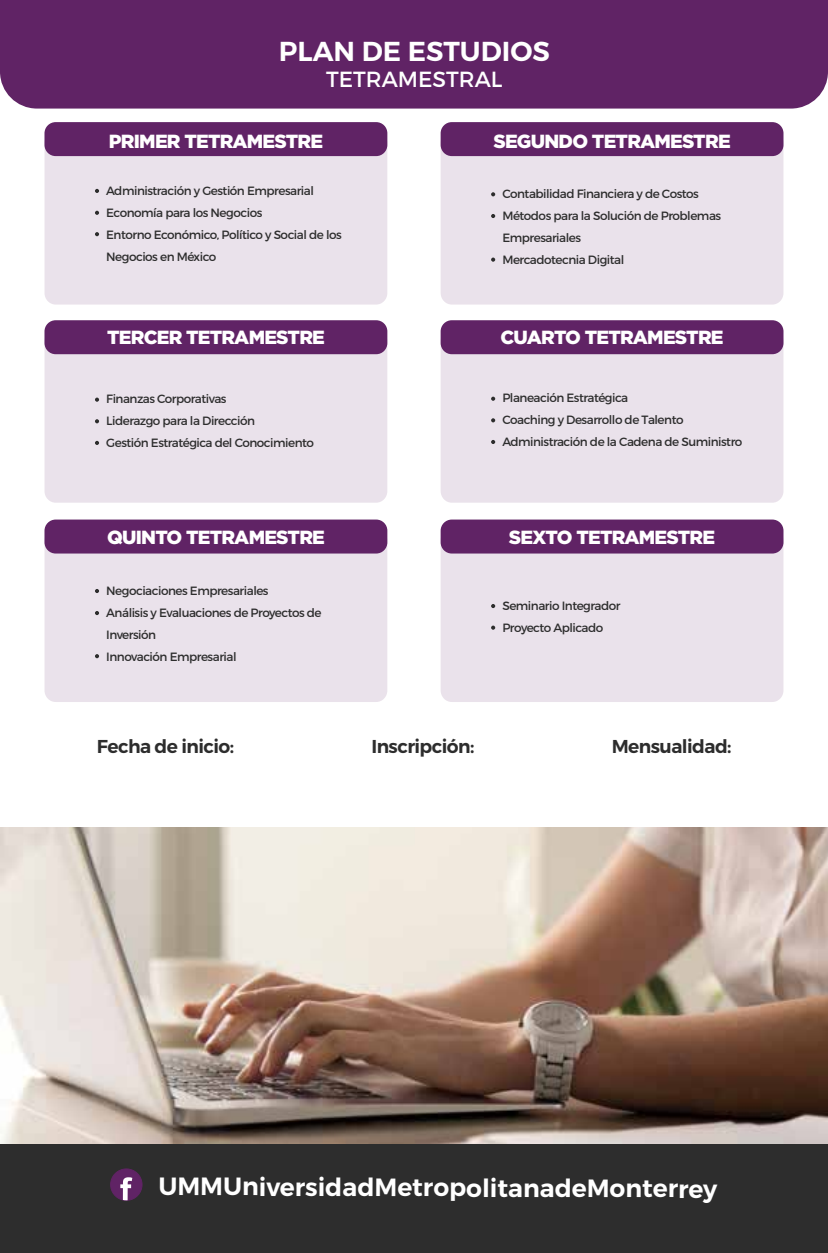
<style>
.page{position:relative;width:828px;height:1253px;background:#fff}
.page>*{position:absolute;margin:0;border:0;box-sizing:border-box;transform-origin:0 0}
.t1{font:600 27.4px "Montserrat";color:#fff}
.t2{font:600 25px "Montserrat";letter-spacing:-.005em;color:#fff}
.t3{font:22px "Montserrat";color:#fff}
.t4{font:900 19px "Gotham";letter-spacing:-.04em;color:#fff}
.t5{font:600 18.6px "Montserrat";letter-spacing:-.03em;color:#2d2d2d}
.t6{font:12px/22px "Montserrat";letter-spacing:-.04em;color:#2d2d2d}
</style>
<div class="page">
<div style="left:44px;top:132px;width:343px;height:173px;background:#eae2eb;border-radius:11px"></div>
<div style="left:44px;top:122px;width:343px;height:34px;background:#602365;border-radius:11px"></div>
<div style="left:440px;top:132px;width:343px;height:173px;background:#eae2eb;border-radius:11px"></div>
<div style="left:440px;top:122px;width:343px;height:34px;background:#602365;border-radius:11px"></div>
<div style="left:44px;top:330px;width:343px;height:173px;background:#eae2eb;border-radius:11px"></div>
<div style="left:44px;top:320px;width:343px;height:34px;background:#602365;border-radius:11px"></div>
<div style="left:440px;top:330px;width:343px;height:173px;background:#eae2eb;border-radius:11px"></div>
<div style="left:440px;top:320px;width:343px;height:34px;background:#602365;border-radius:11px"></div>
<div style="left:44px;top:529px;width:343px;height:173px;background:#eae2eb;border-radius:11px"></div>
<div style="left:44px;top:520px;width:343px;height:33px;background:#602365;border-radius:11px"></div>
<div style="left:440px;top:529px;width:343px;height:173px;background:#eae2eb;border-radius:11px"></div>
<div style="left:440px;top:520px;width:343px;height:33px;background:#602365;border-radius:11px"></div>
<div style="left:0;top:1116px;width:828px;height:137px;background:#2d2d2d"></div>
<svg style="left:110px;top:1168px;width:32px;height:33px"></svg>
<div style="left:0;top:0;width:828px;height:109px;background:#602365"></div>
<img style="left:0;top:827px;width:828px;height:317px">
<svg style="left:95px;top:189px;width:4px;height:4px"></svg>
<svg style="left:95px;top:211px;width:4px;height:4px"></svg>
<svg style="left:95px;top:232px;width:4px;height:4px"></svg>
<svg style="left:95px;top:398px;width:4px;height:4px"></svg>
<svg style="left:95px;top:419px;width:4px;height:4px"></svg>
<svg style="left:95px;top:441px;width:4px;height:4px"></svg>
<svg style="left:95px;top:589px;width:4px;height:4px"></svg>
<svg style="left:95px;top:611px;width:4px;height:4px"></svg>
<svg style="left:95px;top:654px;width:4px;height:4px"></svg>
<svg style="left:491px;top:604px;width:4px;height:4px"></svg>
<svg style="left:491px;top:626px;width:4px;height:4px"></svg>
<svg style="left:491px;top:397px;width:4px;height:4px"></svg>
<svg style="left:491px;top:418px;width:4px;height:4px"></svg>
<svg style="left:491px;top:440px;width:4px;height:4px"></svg>
<svg style="left:491px;top:192px;width:4px;height:4px"></svg>
<svg style="left:491px;top:258px;width:4px;height:4px"></svg>
<svg style="left:491px;top:214px;width:4px;height:4px"></svg>
<h1 class="t1" style="left:279px;top:34px;width:272px">PLAN DE ESTUDIOS</h1>
<h3 class="t3" style="left:326px;top:66px;width:178px">TETRAMESTRAL</h3>
<h3 class="t4" style="left:109px;top:130px;width:216px">PRIMER TETRAMESTRE</h3>
<h3 class="t4" style="left:493px;top:130px;width:239px">SEGUNDO TETRAMESTRE</h3>
<p class="t6" style="left:106px;top:179px;width:237px">Administración y Gestión Empresarial<br>Economía para los Negocios<br>Entorno Económico, Político y Social de los<br>Negocios en México</p>
<h3 class="t4" style="left:107px;top:326px;width:219px">TERCER TETRAMESTRE</h3>
<p class="t6" style="left:106px;top:388px;width:209px">Finanzas Corporativas<br>Liderazgo para la Dirección<br>Gestión Estratégica del Conocimiento</p>
<p class="t6" style="left:502px;top:183px;width:220px">Contabilidad Financiera y de Costos<br>Métodos para la Solución de Problemas<br>Empresariales<br>Mercadotecnia Digital</p>
<h3 class="t4" style="left:500px;top:326px;width:224px">CUARTO TETRAMESTRE</h3>
<p class="t6" style="left:502px;top:387px;width:241px">Planeación Estratégica<br>Coaching y Desarrollo de Talento<br>Administración de la Cadena de Suministro</p>
<h3 class="t4" style="left:107px;top:526px;width:219px">QUINTO TETRAMESTRE</h3>
<h3 class="t4" style="left:509px;top:526px;width:208px">SEXTO TETRAMESTRE</h3>
<p class="t6" style="left:106px;top:579px;width:217px">Negociaciones Empresariales<br>Análisis y Evaluaciones de Proyectos de<br>Inversión<br>Innovación Empresarial</p>
<p class="t6" style="left:502px;top:594px;width:120px">Seminario Integrador<br>Proyecto Aplicado</p>
<h3 class="t5" style="left:97px;top:734px;width:139px">Fecha de inicio:</h3>
<h3 class="t5" style="left:371px;top:734px;width:104px">Inscripción:</h3>
<h3 class="t5" style="left:612px;top:734px;width:121px">Mensualidad:</h3>
<h2 class="t2" style="left:158px;top:1172px;width:560px">UMMUniversidadMetropolitanadeMonterrey</h2>
</div>
